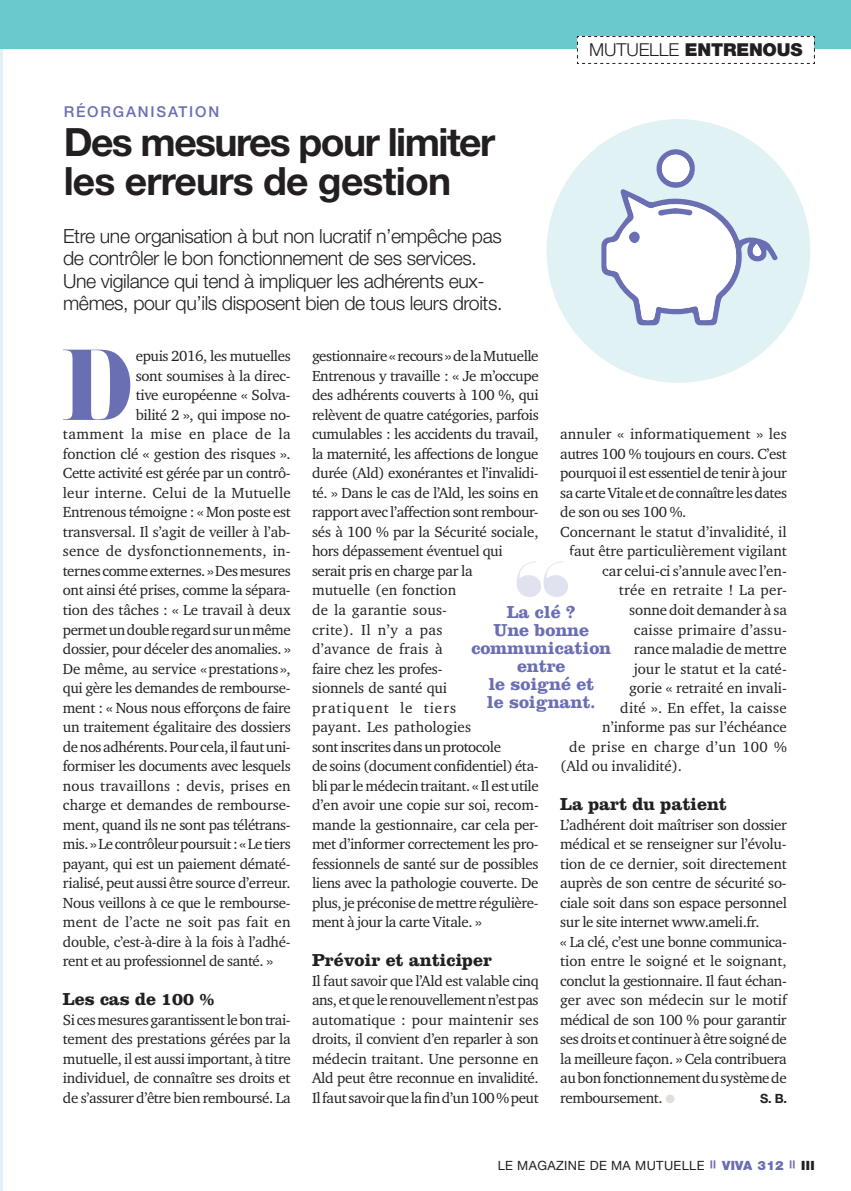
<style>
.page{position:relative;width:851px;height:1191px;background:#fff}
.page>*{position:absolute;margin:0;border:0;box-sizing:border-box;transform-origin:0 0}
.t1{font:89.7px "Pistilli";color:#6a6eb3;scale:.9 1}
.t2{font:700 39px/39px "Helvetica Neue LT Std";letter-spacing:-.04em;color:#231f20}
.t3{font:300 19.5px/22.5px "Helvetica Neue LT Std";letter-spacing:-.02em;color:#231f20}
.t4{font:700 18px/18px "Clarendon LT";letter-spacing:-.005em;color:#6a6eb3;text-align:center}
.t5{font:700 18px "Clarendon LT";letter-spacing:-.005em;color:#231f20}
.t6{font:900 17.85px "Helvetica Neue LT Std";letter-spacing:-.01em;color:#231f20}
.t7{font:15px/19.5px "Charter ITC Pro";letter-spacing:-.025em;color:#231f20;text-align:justify}
.t8{font:15px "Charter ITC Pro";letter-spacing:-.005em;color:#231f20}
.t9{font:15px "Charter ITC Pro";letter-spacing:.01em;color:#231f20}
.t10{font:15px "Charter ITC Pro";color:#231f20}
.t11{font:15px "Charter ITC Pro";letter-spacing:.015em;color:#231f20}
.t12{font:15px "Charter ITC Pro";letter-spacing:.025em;color:#231f20}
.t13{font:15px "Charter ITC Pro";letter-spacing:.03em;color:#231f20}
.t14{font:15px "Charter ITC Pro";letter-spacing:.02em;color:#231f20}
.t15{font:500 15px "Helvetica Neue LT Std";letter-spacing:.12em;color:#6a6eb3}
.t16{font:12.75px "Helvetica Neue LT Std";letter-spacing:.03em;color:#231f20}
.t17{font:900 12.75px "Helvetica Neue LT Std";letter-spacing:.03em;color:#6a6eb3}
.t18{font:700 12.75px "Helvetica Neue LT Std";color:#231f20}
.t19{font:900 12.75px "Helvetica Neue LT Std";color:#231f20}
.s1{font-weight:300}
.s2{color:#e2ddda}
</style>
<div class="page">
<hr style="left:0;top:17px;width:2px;height:1174px;background:#e0f2f3">
<div style="left:546px;top:119px;width:264px;height:264px;background:#e0f2f3;border-radius:50%"></div>
<div style="left:0;top:0;width:850px;height:49px;background:#69c9cd"></div>
<svg style="left:577px;top:36px;width:238px;height:28px"></svg>
<svg style="left:516px;top:561px;width:52px;height:36px"></svg>
<svg style="left:601px;top:149px;width:176px;height:176px"></svg>
<svg style="left:628px;top:231px;width:11px;height:12px"></svg>
<p class="t6" style="left:589px;top:39px;width:215px"><span class="s1">MUTUELLE</span> ENTRENOUS</p>
<p class="t15" style="left:64px;top:103px;width:157px">RÉORGANISATION</p>
<h2 class="t2" style="left:64px;top:122px;width:433px">Des mesures pour limiter les erreurs de gestion</h2>
<h3 class="t3" style="left:63px;top:224px;width:441px">Etre une organisation à but non lucratif n’empêche pas de contrôler le bon fonctionnement de ses services.<br>Une vigilance qui tend à impliquer les adhérents eux&shy;mêmes, pour qu’ils disposent bien de tous leurs droits.</h3>
<p class="t7" style="left:312px;top:346px;width:228px;text-align:left">gestionnaire « recours » de la Mutuelle<br>Entrenous y travaille : « Je m’occupe des adhérents couverts à 100 %, qui relèvent de quatre catégories, parfois cumulables : les accidents du travail, la maternité, les affections de longue durée (Ald) exonérantes et l’invalidi&shy;té. » Dans le cas de l’Ald, les soins en rapport avec l’affection sont rembour&shy;sés à 100 % par la Sécurité sociale, hors dépassement éventuel qui serait pris en charge par la<br>mutuelle (en fonction<br>de la garantie sous-<br>crite). Il n’y a pas<br>d’avance de frais à<br>faire chez les profes-<br>sionnels de santé qui<br>pratiquent le tiers<br>payant. Les pathologies<br>sont inscrites dans un protocole<br>de soins (document confidentiel) éta&shy;bli par le médecin traitant. « Il est utile d’en avoir une copie sur soi, recom&shy;mande la gestionnaire, car cela per&shy;met d’informer correctement les pro&shy;fessionnels de santé sur de possibles liens avec la pathologie couverte. De plus, je préconise de mettre régulière&shy;ment à jour la carte Vitale. »</p>
<p class="t5" style="left:312px;top:949px;width:181px">Prévoir et anticiper</p>
<p class="t7" style="left:312px;top:970px;width:228px">Il faut savoir que l’Ald est valable cinq ans, et que le renouvellement n’est pas automatique : pour maintenir ses droits, il convient d’en reparler à son médecin traitant. Une personne en Ald peut être reconnue en invalidité.<br>Il faut savoir que la fin d’un 100 % peut</p>
<h1 class="t1" style="left:62px;top:328px;width:81px">D</h1>
<p class="t7" style="left:136px;top:346px;width:156px">epuis 2016, les mutuelles</p>
<p class="t7" style="left:136px;top:366px;width:156px">sont soumises à la direc-</p>
<p class="t7" style="left:136px;top:385px;width:156px">tive européenne « Solva-</p>
<p class="t7" style="left:136px;top:405px;width:156px">bilité 2 », qui impose no-</p>
<p class="t12" style="left:63px;top:425px;width:229px">tamment la mise en place de la</p>
<p class="t8" style="left:63px;top:444px;width:229px">fonction clé « gestion des risques ».</p>
<p class="t7" style="left:63px;top:463px;width:229px">Cette activité est gérée par un contrô-</p>
<p class="t9" style="left:63px;top:483px;width:229px">leur interne. Celui de la Mutuelle</p>
<p class="t7" style="left:63px;top:502px;width:229px">Entrenous témoigne : « Mon poste est</p>
<p class="t7" style="left:63px;top:522px;width:229px">transversal. Il s’agit de veiller à l’ab-</p>
<p class="t9" style="left:63px;top:542px;width:229px">sence de dysfonctionnements, in-</p>
<p class="t7" style="left:63px;top:561px;width:229px">ternes comme externes. » Des mesures</p>
<p class="t7" style="left:63px;top:580px;width:229px">ont ainsi été prises, comme la sépara-</p>
<p class="t7" style="left:63px;top:600px;width:229px">tion des tâches : « Le travail à deux</p>
<p class="t7" style="left:63px;top:619px;width:229px">permet un double regard sur un même</p>
<p class="t7" style="left:63px;top:639px;width:229px">dossier, pour déceler des anomalies. »</p>
<p class="t7" style="left:63px;top:658px;width:229px">De même, au service «prestations»,</p>
<p class="t7" style="left:63px;top:678px;width:229px">qui gère les demandes de rembourse-</p>
<p class="t7" style="left:63px;top:697px;width:229px">ment : « Nous nous efforçons de faire</p>
<p class="t7" style="left:63px;top:717px;width:229px">un traitement égalitaire des dossiers</p>
<p class="t7" style="left:63px;top:736px;width:229px">de nos adhérents. Pour cela, il faut uni-</p>
<p class="t7" style="left:63px;top:756px;width:229px">formiser les documents avec lesquels</p>
<p class="t9" style="left:63px;top:776px;width:229px">nous travaillons : devis, prises en</p>
<p class="t8" style="left:63px;top:795px;width:229px">charge et demandes de rembourse-</p>
<p class="t7" style="left:63px;top:814px;width:229px">ment, quand ils ne sont pas télétrans-</p>
<p class="t7" style="left:63px;top:834px;width:229px">mis. » Le contrôleur poursuit : « Le tiers</p>
<p class="t7" style="left:63px;top:853px;width:229px">payant, qui est un paiement dématé-</p>
<p class="t7" style="left:63px;top:873px;width:229px">rialisé, peut aussi être source d’erreur.</p>
<p class="t7" style="left:63px;top:892px;width:229px">Nous veillons à ce que le rembourse-</p>
<p class="t9" style="left:63px;top:912px;width:229px">ment de l’acte ne soit pas fait en</p>
<p class="t7" style="left:63px;top:931px;width:229px">double, c’est-à-dire à la fois à l’adhé-</p>
<p class="t7" style="left:63px;top:951px;width:211px">rent et au professionnel de santé. »</p>
<p class="t5" style="left:63px;top:988px;width:153px">Les cas de 100 %</p>
<p class="t7" style="left:63px;top:1009px;width:229px">Si ces mesures garantissent le bon trai&shy;tement des prestations gérées par la mutuelle, il est aussi important, à titre individuel, de connaître ses droits et de s’assurer d’être bien remboursé. La</p>
<p class="t9" style="left:560px;top:425px;width:228px">annuler « informatiquement » les</p>
<p class="t7" style="left:560px;top:444px;width:228px">autres 100 % toujours en cours. C’est</p>
<p class="t7" style="left:560px;top:463px;width:228px">pourquoi il est essentiel de tenir à jour</p>
<p class="t7" style="left:560px;top:483px;width:228px">sa carte Vitale et de connaître les dates</p>
<p class="t7" style="left:560px;top:502px;width:128px">de son ou ses 100 %.</p>
<p class="t10" style="left:560px;top:522px;width:228px">Concernant le statut d’invalidité, il</p>
<p class="t8" style="left:569px;top:542px;width:219px">faut être particulièrement vigilant</p>
<p class="t8" style="left:602px;top:561px;width:186px">car celui-ci s’annule avec l’en-</p>
<p class="t14" style="left:618px;top:581px;width:170px">trée en retraite ! La per-</p>
<p class="t7" style="left:629px;top:600px;width:159px">sonne doit demander à sa</p>
<p class="t11" style="left:633px;top:620px;width:155px">caisse primaire d’assu-</p>
<p class="t8" style="left:633px;top:639px;width:154px">rance maladie de mettre</p>
<p class="t10" style="left:633px;top:659px;width:155px">jour le statut et la caté-</p>
<p class="t8" style="left:629px;top:678px;width:159px">gorie « retraité en invali-</p>
<p class="t11" style="left:620px;top:698px;width:168px">dité ». En effet, la caisse</p>
<p class="t8" style="left:602px;top:717px;width:186px">n’informe pas sur l’échéance</p>
<p class="t13" style="left:569px;top:737px;width:219px">de prise en charge d’un 100 %</p>
<p class="t8" style="left:560px;top:756px;width:123px">(Ald ou invalidité).</p>
<p class="t5" style="left:560px;top:793px;width:168px">La part du patient</p>
<p class="t7" style="left:560px;top:814px;width:228px;text-align:left">L’adhérent doit maîtriser son dossier médical et se renseigner sur l’évolu&shy;tion de ce dernier, soit directement auprès de son centre de sécurité so&shy;ciale soit dans son espace personnel sur le site internet www.ameli.fr.<br>« La clé, c’est une bonne communica&shy;tion entre le soigné et le soignant, conclut la gestionnaire. Il faut échan&shy;ger avec son médecin sur le motif médical de son 100 % pour garantir ses droits et continuer à être soigné de la meilleure façon. » Cela contribuera au bon fonctionnement du système de remboursement. <span class="s2">●</span></p>
<p class="t4" style="left:471px;top:602px;width:141px">La clé ?<br>Une bonne communication entre<br>le soigné et<br>le soignant.</p>
<p class="t18" style="left:760px;top:1090px;width:28px">S. B.</p>
<p class="t16" style="left:497px;top:1157px;width:208px">LE MAGAZINE DE MA MUTUELLE</p>
<p class="t17" style="left:722px;top:1157px;width:63px">VIVA 312</p>
<p class="t19" style="left:801px;top:1157px;width:15px">III</p>
</div>
